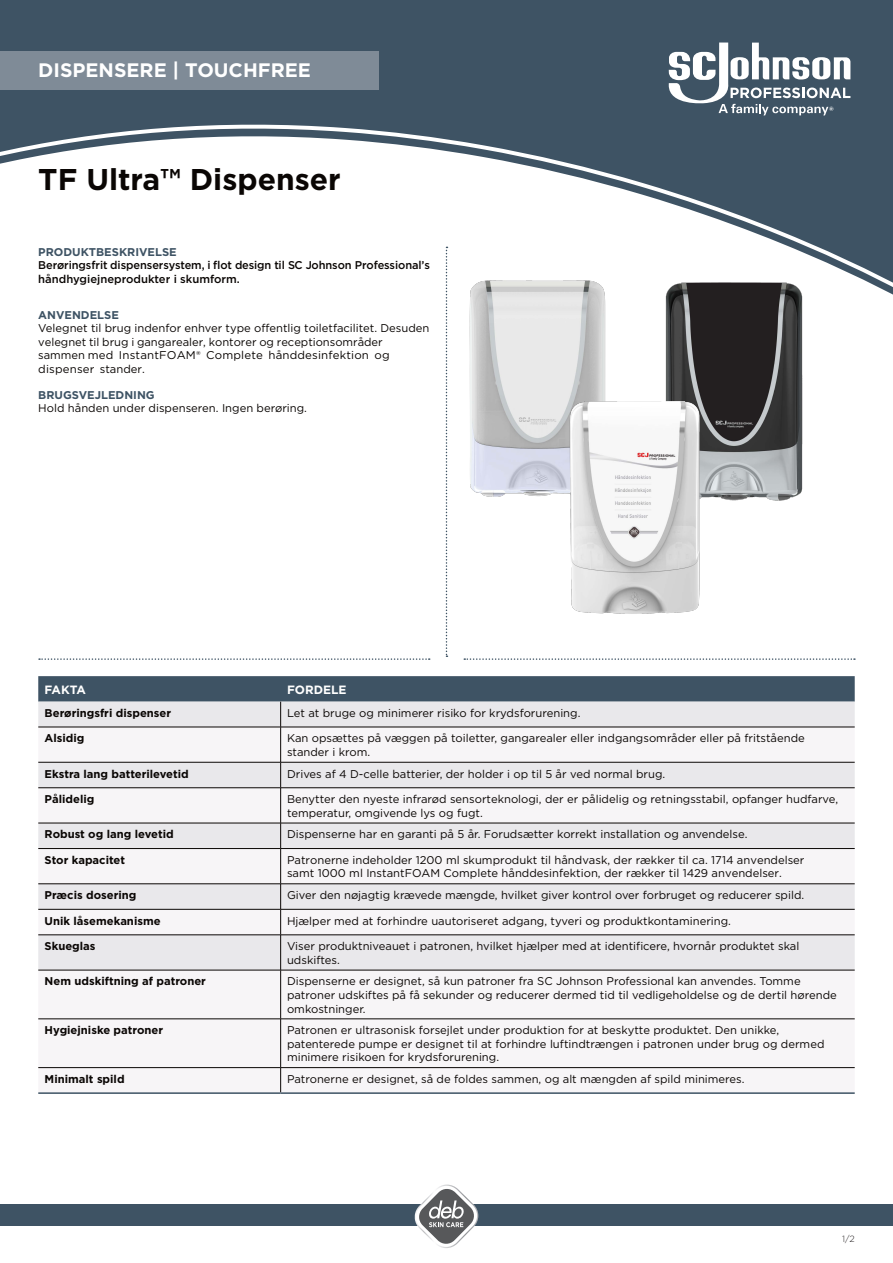
<style>
.page{position:relative;width:893px;height:1263px;background:#fff}
.page>*{position:absolute;margin:0;border:0;box-sizing:border-box;transform-origin:0 0}
.t1{font:700 30px "Gotham";color:#0a0604}
.t2{font:700 19.5px "Gotham";color:#fff}
.t3{font:700 12px "Gotham";color:#fff}
.t4{font:11.25px/13.5px "Gotham";color:#0a0604}
.t5{font:700 11.25px "Gotham";color:#0a0604}
.t6{font:500 11.25px/13.5px "Gotham";letter-spacing:-.005em;color:#0a0604}
.t7{font:300 9px "Gotham";color:#231f20}
.s1{font-weight:700;color:#3e5364}
</style>
<div class="page">
<div style="left:0;top:0;width:893px;height:311px;background:#3e5364"></div>
<svg style="left:0;top:119px;width:893px;height:184px"></svg>
<div style="left:0;top:51px;width:378px;height:38px;background:#7f8b97"></div>
<div style="left:0;top:1204px;width:893px;height:22px;background:#3e5364"></div>
<img style="left:415px;top:1184px;width:63px;height:64px">
<svg style="left:416px;top:1186px;width:61px;height:61px"></svg>
<svg style="left:446px;top:247px;width:1px;height:410px"></svg>
<svg style="left:39px;top:658px;width:391px;height:2px"></svg>
<svg style="left:464px;top:658px;width:391px;height:2px"></svg>
<svg style="left:38px;top:728px;width:817px;height:364px;fill:#f7f5f7"></svg>
<hr style="left:38px;top:727px;width:243px;height:1px;background:#0a0604">
<hr style="left:281px;top:727px;width:574px;height:1px;background:#0a0604">
<hr style="left:38px;top:762px;width:243px;height:1px;background:#0a0604">
<hr style="left:281px;top:762px;width:574px;height:1px;background:#0a0604">
<hr style="left:38px;top:787px;width:243px;height:1px;background:#0a0604">
<hr style="left:281px;top:787px;width:574px;height:1px;background:#0a0604">
<hr style="left:38px;top:823px;width:243px;height:1px;background:#0a0604">
<hr style="left:281px;top:823px;width:574px;height:1px;background:#0a0604">
<hr style="left:38px;top:848px;width:243px;height:1px;background:#0a0604">
<hr style="left:281px;top:848px;width:574px;height:1px;background:#0a0604">
<hr style="left:38px;top:883px;width:243px;height:1px;background:#0a0604">
<hr style="left:281px;top:883px;width:574px;height:1px;background:#0a0604">
<hr style="left:38px;top:909px;width:243px;height:1px;background:#0a0604">
<hr style="left:281px;top:909px;width:574px;height:1px;background:#0a0604">
<hr style="left:38px;top:934px;width:243px;height:1px;background:#0a0604">
<hr style="left:281px;top:934px;width:574px;height:1px;background:#0a0604">
<hr style="left:38px;top:970px;width:243px;height:1px;background:#0a0604">
<hr style="left:281px;top:970px;width:574px;height:1px;background:#0a0604">
<hr style="left:38px;top:1018px;width:243px;height:1px;background:#0a0604">
<hr style="left:281px;top:1018px;width:574px;height:1px;background:#0a0604">
<hr style="left:281px;top:1067px;width:574px;height:1px;background:#0a0604">
<svg style="left:280px;top:1068px;width:1px;height:24px"></svg>
<hr style="left:38px;top:1092px;width:243px;height:2px;background:#3e5364">
<hr style="left:281px;top:1092px;width:574px;height:2px;background:#3e5364">
<svg style="left:38px;top:676px;width:817px;height:51px;background:#929ba5"></svg>
<hr style="left:280px;top:727px;width:1px;height:35px;background:#0a0604">
<svg style="left:280px;top:762px;width:1px;height:25px"></svg>
<hr style="left:280px;top:788px;width:1px;height:35px;background:#0a0604">
<svg style="left:280px;top:823px;width:1px;height:25px"></svg>
<hr style="left:280px;top:849px;width:1px;height:35px;background:#0a0604">
<svg style="left:280px;top:884px;width:1px;height:51px"></svg>
<hr style="left:280px;top:935px;width:1px;height:35px;background:#0a0604">
<hr style="left:280px;top:970px;width:1px;height:49px;background:#0a0604">
<hr style="left:280px;top:1019px;width:1px;height:48px;background:#0a0604">
<hr style="left:38px;top:1067px;width:243px;height:1px;background:#0a0604">
<img style="left:453px;top:268px;width:170px;height:229px">
<img style="left:649px;top:269px;width:171px;height:232px">
<img style="left:533px;top:368px;width:202px;height:246px">
<svg style="left:669px;top:43px;width:181px;height:72px"></svg>
<p class="t2" style="left:38px;top:59px;width:274px">DISPENSERE | TOUCHFREE</p>
<p class="t1" style="left:38px;top:161px;width:304px">TF Ultra™ Dispenser</p>
<p class="t6" style="left:38px;top:245px;width:393px"><span class="s1">PRODUKTBESKRIVELSE<br></span>Berøringsfrit dispensersystem, i flot design til SC Johnson Professional’s håndhygiejneprodukter i skumform.</p>
<p class="t4" style="left:38px;top:308px;width:393px"><span class="s1">ANVENDELSE<br></span>Velegnet til brug indenfor enhver type offentlig toiletfacilitet. Desuden velegnet til brug i gangarealer, kontorer og receptionsområder sammen med InstantFOAM® Complete hånddesinfektion og dispenser stander.</p>
<p class="t4" style="left:38px;top:388px;width:270px"><span class="s1">BRUGSVEJLEDNING<br></span>Hold hånden under dispenseren. Ingen berøring.</p>
<p class="t3" style="left:45px;top:682px;width:43px">FAKTA</p>
<p class="t3" style="left:287px;top:682px;width:61px">FORDELE</p>
<p class="t5" style="left:45px;top:706px;width:128px">Berøringsfri dispenser</p>
<p class="t4" style="left:287px;top:706px;width:295px">Let at bruge og minimerer risiko for krydsforurening.</p>
<p class="t5" style="left:45px;top:731px;width:41px">Alsidig</p>
<p class="t4" style="left:287px;top:731px;width:519px">Kan opsættes på væggen på toiletter, gangarealer eller indgangsområder eller på fritstående stander i krom.</p>
<p class="t5" style="left:45px;top:767px;width:146px">Ekstra lang batterilevetid</p>
<p class="t4" style="left:287px;top:767px;width:380px">Drives af 4 D-celle batterier, der holder i op til 5 år ved normal brug.</p>
<p class="t5" style="left:45px;top:792px;width:51px">Pålidelig</p>
<p class="t4" style="left:287px;top:792px;width:553px">Benytter den nyeste infrarød sensorteknologi, der er pålidelig og retningsstabil, opfanger hudfarve, temperatur, omgivende lys og fugt.</p>
<p class="t5" style="left:45px;top:828px;width:131px">Robust og lang levetid</p>
<p class="t4" style="left:287px;top:828px;width:462px">Dispenserne har en garanti på 5 år. Forudsætter korrekt installation og anvendelse.</p>
<p class="t5" style="left:45px;top:853px;width:82px">Stor kapacitet</p>
<p class="t4" style="left:287px;top:853px;width:519px">Patronerne indeholder 1200 ml skumprodukt til håndvask, der rækker til ca. 1714 anvendelser samt 1000 ml InstantFOAM Complete hånddesinfektion, der rækker til 1429 anvendelser.</p>
<p class="t5" style="left:45px;top:888px;width:93px">Præcis dosering</p>
<p class="t4" style="left:287px;top:888px;width:519px">Giver den nøjagtig krævede mængde, hvilket giver kontrol over forbruget og reducerer spild.</p>
<p class="t5" style="left:45px;top:914px;width:117px">Unik låsemekanisme</p>
<p class="t4" style="left:287px;top:914px;width:445px">Hjælper med at forhindre uautoriseret adgang, tyveri og produktkontaminering.</p>
<p class="t5" style="left:45px;top:939px;width:52px">Skueglas</p>
<p class="t4" style="left:287px;top:939px;width:514px">Viser produktniveauet i patronen, hvilket hjælper med at identificere, hvornår produktet skal udskiftes.</p>
<p class="t5" style="left:45px;top:975px;width:163px">Nem udskiftning af patroner</p>
<p class="t4" style="left:287px;top:975px;width:551px">Dispenserne er designet, så kun patroner fra SC Johnson Professional kan anvendes. Tomme patroner udskiftes på få sekunder og reducerer dermed tid til vedligeholdelse og de dertil hørende omkostninger.</p>
<p class="t5" style="left:45px;top:1023px;width:120px">Hygiejniske patroner</p>
<p class="t4" style="left:287px;top:1023px;width:539px">Patronen er ultrasonisk forsejlet under produktion for at beskytte produktet. Den unikke, patenterede pumpe er designet til at forhindre luftindtrængen i patronen under brug og dermed minimere risikoen for krydsforurening.</p>
<p class="t5" style="left:45px;top:1072px;width:81px">Minimalt spild</p>
<p class="t4" style="left:287px;top:1072px;width:459px">Patronerne er designet, så de foldes sammen, og alt mængden af spild minimeres.</p>
<p class="t7" style="left:842px;top:1233px;width:14px">1/2</p>
</div>
